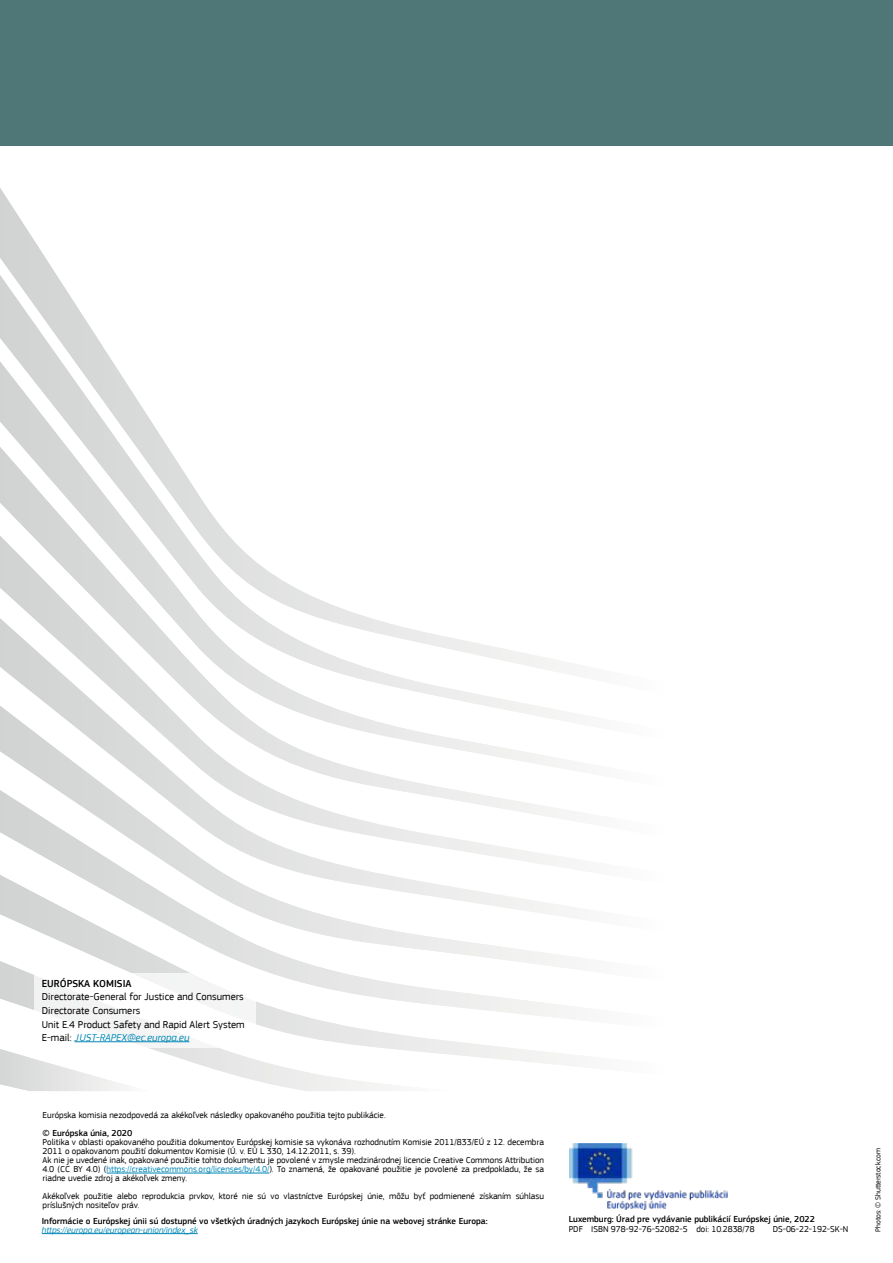
<style>
.page{position:relative;width:893px;height:1263px;background:#fff}
.page>*{position:absolute;margin:0;border:0;box-sizing:border-box;transform-origin:0 0}
.t1{font:10.5px/13.5px "EC Square Sans Pro";color:#000}
.t2{font:500 10.5px "EC Square Sans Pro";color:#000}
.t3{font:9px/9px "EC Square Sans Pro";color:#000}
.t4{font:500 9px "EC Square Sans Pro";color:#000}
.t5{font:italic 9px "EC Square Sans Pro";color:#0187b6}
.t6{font:7.5px "EC Square Sans Pro";letter-spacing:-.01em;color:#000}
.s1{font-style:italic;color:#0187b6}
.s2{color:#0187b6}
</style>
<div class="page">
<svg style="left:0;top:188px;width:57px;height:87px"></svg>
<svg style="left:9px;top:837px;width:558px;height:38px"></svg>
<svg style="left:0;top:875px;width:567px;height:190px"></svg>
<svg style="left:0;top:961px;width:452px;height:130px"></svg>
<svg style="left:0;top:1049px;width:148px;height:42px"></svg>
<svg style="left:0;top:275px;width:112px;height:86px"></svg>
<svg style="left:0;top:361px;width:168px;height:86px"></svg>
<svg style="left:0;top:447px;width:567px;height:390px"></svg>
<img style="left:569px;top:1143px;width:158px;height:66px">
<div style="left:34px;top:973px;width:222px;height:75px;background:#fff"></div>
<div style="left:0;top:0;width:893px;height:145px;background:#4f7778"></div>
<hr style="left:75px;top:1041px;width:114px;height:1px;background:#0187b6">
<hr style="left:42px;top:1233px;width:156px;height:1px;background:#0187b6">
<hr style="left:107px;top:1173px;width:162px;height:1px;background:#0187b6">
<p class="t2" style="left:42px;top:977px;width:91px">EURÓPSKA KOMISIA</p>
<p class="t1" style="left:42px;top:990px;width:204px">Directorate-General for Justice and Consumers Directorate Consumers<br>Unit E.4 Product Safety and Rapid Alert System E-mail: <span class="s1">JUST-RAPEX@ec.europa.eu</span></p>
<p class="t3" style="left:43px;top:1111px;width:345px">Európska komisia nezodpovedá za akékoľvek následky opakovaného použitia tejto publikácie.</p>
<p class="t4" style="left:43px;top:1128px;width:91px">© Európska únia, 2020</p>
<p class="t3" style="left:43px;top:1138px;width:503px">Politika v oblasti opakovaného použitia dokumentov Európskej komisie sa vykonáva rozhodnutím Komisie 2011/833/EÚ z 12. decembra 2011 o opakovanom použití dokumentov Komisie (Ú. v. EÚ L 330, 14.12.2011, s. 39).<br>Ak nie je uvedené inak, opakované použitie tohto dokumentu je povolené v zmysle medzinárodnej licencie Creative Commons Attribution 4.0 (CC BY 4.0) (<span class="s2">https://creativecommons.org/licenses/by/4.0/</span>). To znamená, že opakované použitie je povolené za predpokladu, že sa riadne uvedie zdroj a akékoľvek zmeny.</p>
<p class="t3" style="left:43px;top:1192px;width:503px">Akékoľvek použitie alebo reprodukcia prvkov, ktoré nie sú vo vlastníctve Európskej únie, môžu byť podmienené získaním súhlasu príslušných nositeľov práv.</p>
<p class="t4" style="left:42px;top:1216px;width:447px">Informácie o Európskej únii sú dostupné vo všetkých úradných jazykoch Európskej únie na webovej stránke Europa:</p>
<p class="t5" style="left:42px;top:1225px;width:157px">https://europa.eu/european-union/index_sk</p>
<p class="t4" style="left:569px;top:1214px;width:248px">Luxemburg: Úrad pre vydávanie publikácií Európskej únie, 2022</p>
<p class="t3" style="left:569px;top:1225px;width:187px">PDF ISBN 978-92-76-52082-5 doi: 10.2838/78</p>
<p class="t3" style="left:773px;top:1225px;width:77px">DS-06-22-192-SK-N</p>
<p class="t6" style="left:874px;top:1231px;width:85px;rotate:-90deg">Photos: © Shutterstock.com</p>
</div>
